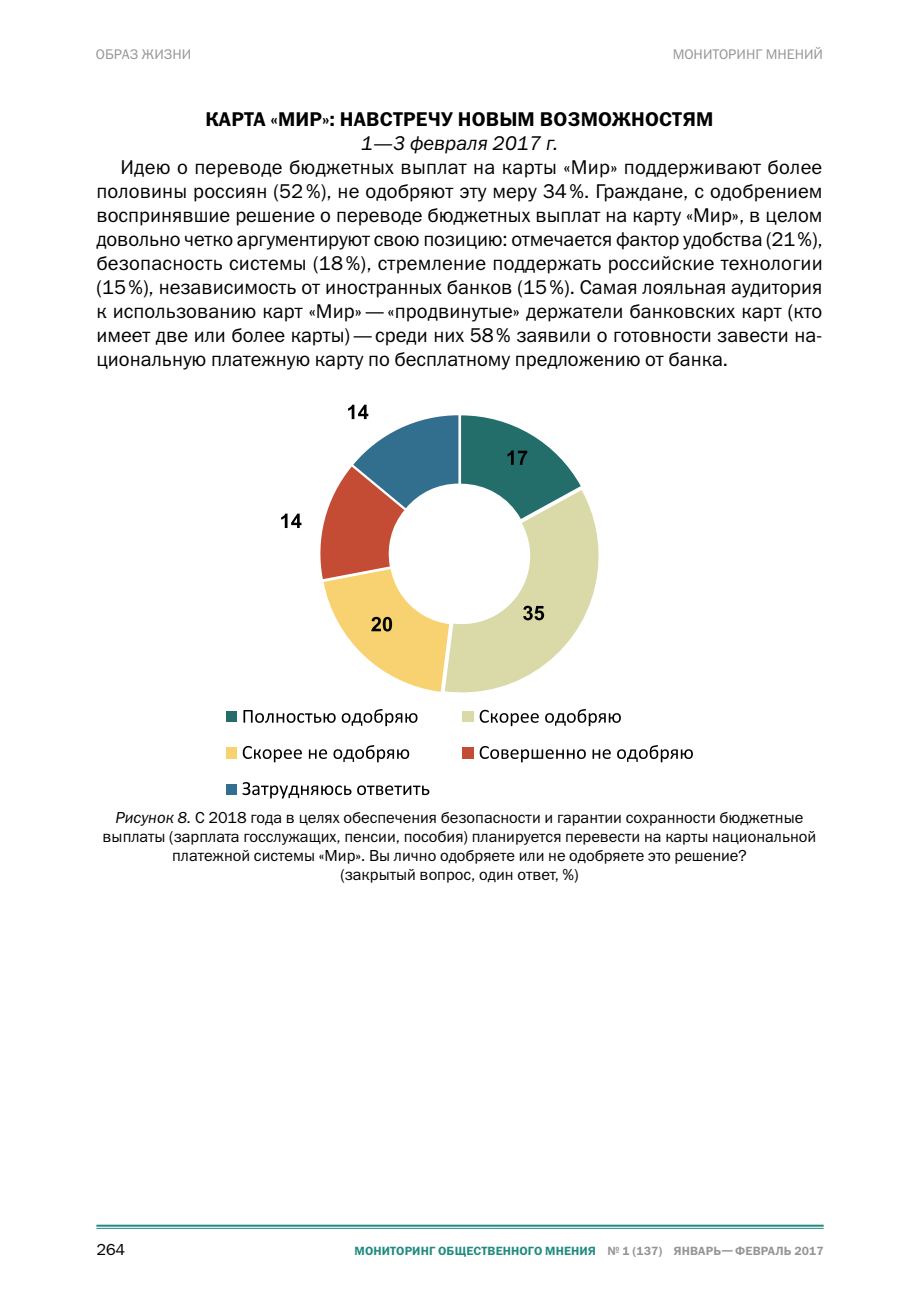
<style>
.page{position:relative;width:919px;height:1299px;background:#fff}
.page>*{position:absolute;margin:0;border:0;box-sizing:border-box;transform-origin:0 0}
.t1{font:20px/24px "Franklin Gothic ITC";color:#000;text-align:justify}
.t2{font:600 20px "Franklin Gothic ITC";letter-spacing:.01em;color:#000}
.t3{font:italic 20px "Franklin Gothic ITC";color:#000}
.t4{font:16px/19.2px "Franklin Gothic ITC";color:#000;text-align:center}
.t5{font:14px "Franklin Gothic ITC";color:#959595}
.t6{font:600 12px "Franklin Gothic ITC";letter-spacing:.01em;color:#208b7f}
.s1{font-style:italic}
.s2{color:#959595}
</style>
<div class="page">
<hr style="left:96px;top:1224px;width:727px;height:2px;background:#208b7f">
<hr style="left:96px;top:1227px;width:727px;height:1px;background:#208b7f">
<svg style="left:281px;top:513px;width:20px;height:15px"></svg>
<svg style="left:320px;top:404px;width:279px;height:289px"></svg>
<div style="left:226px;top:711px;width:11px;height:11px;background:#236e6b"></div>
<svg style="left:243px;top:710px;width:92px;height:12px"></svg>
<svg style="left:342px;top:709px;width:75px;height:17px"></svg>
<div style="left:463px;top:711px;width:11px;height:11px;background:#dad9a8"></div>
<svg style="left:479px;top:709px;width:59px;height:17px"></svg>
<svg style="left:545px;top:709px;width:75px;height:17px"></svg>
<div style="left:226px;top:747px;width:11px;height:11px;background:#f8d270"></div>
<svg style="left:243px;top:746px;width:59px;height:16px"></svg>
<svg style="left:309px;top:749px;width:18px;height:10px"></svg>
<svg style="left:333px;top:745px;width:76px;height:17px"></svg>
<div style="left:463px;top:747px;width:11px;height:11px;background:#c44c35"></div>
<svg style="left:479px;top:746px;width:106px;height:16px"></svg>
<svg style="left:592px;top:749px;width:18px;height:10px"></svg>
<svg style="left:617px;top:745px;width:75px;height:17px"></svg>
<div style="left:226px;top:783px;width:11px;height:11px;background:#326f8e"></div>
<svg style="left:242px;top:782px;width:109px;height:16px"></svg>
<svg style="left:357px;top:785px;width:72px;height:10px"></svg>
<p class="t5" style="left:96px;top:46px;width:97px">ОБРАЗ ЖИЗНИ</p>
<p class="t5" style="left:672px;top:46px;width:152px">МОНИТОРИНГ МНЕНИЙ</p>
<p class="t2" style="left:205px;top:107px;width:509px">КАРТА «МИР»: НАВСТРЕЧУ НОВЫМ ВОЗМОЖНОСТЯМ</p>
<p class="t3" style="left:361px;top:132px;width:199px">1—3 февраля 2017 г.</p>
<p class="t1" style="left:96px;top:155px;width:727px;text-indent:24px">Идею о переводе бюджетных выплат на карты «Мир» поддерживают более половины россиян (52%), не одобряют эту меру 34%. Граждане, с одобрением воспринявшие решение о переводе бюджетных выплат на карту «Мир», в целом довольно четко аргументируют свою позицию: отмечается фактор удобства (21%), безопасность системы (18%), стремление поддержать российские технологии (15%), независимость от иностранных банков (15%). Самая лояльная аудитория к использованию карт «Мир»— «продвинутые» держатели банковских карт (кто имеет две или более карты)— среди них 58% заявили о готовности завести на&shy;циональную платежную карту по бесплатному предложению от банка.</p>
<p class="t4" style="left:103px;top:807px;width:715px"><span class="s1">Рисунок 8.</span> С 2018 года в целях обеспечения безопасности и гарантии сохранности бюджетные выплаты (зарплата госслужащих, пенсии, пособия) планируется перевести на карты национальной платежной системы «Мир». Вы лично одобряете или не одобряете это решение?<br>(закрытый вопрос, один ответ, %)</p>
<p class="t4" style="left:96px;top:1239px;width:30px">264</p>
<p class="t6" style="left:354px;top:1243px;width:470px">МОНИТОРИНГ ОБЩЕСТВЕННОГО МНЕНИЯ <span class="s2">№ 1 (137) ЯНВАРЬ— ФЕВРАЛЬ 2017</span></p>
</div>
